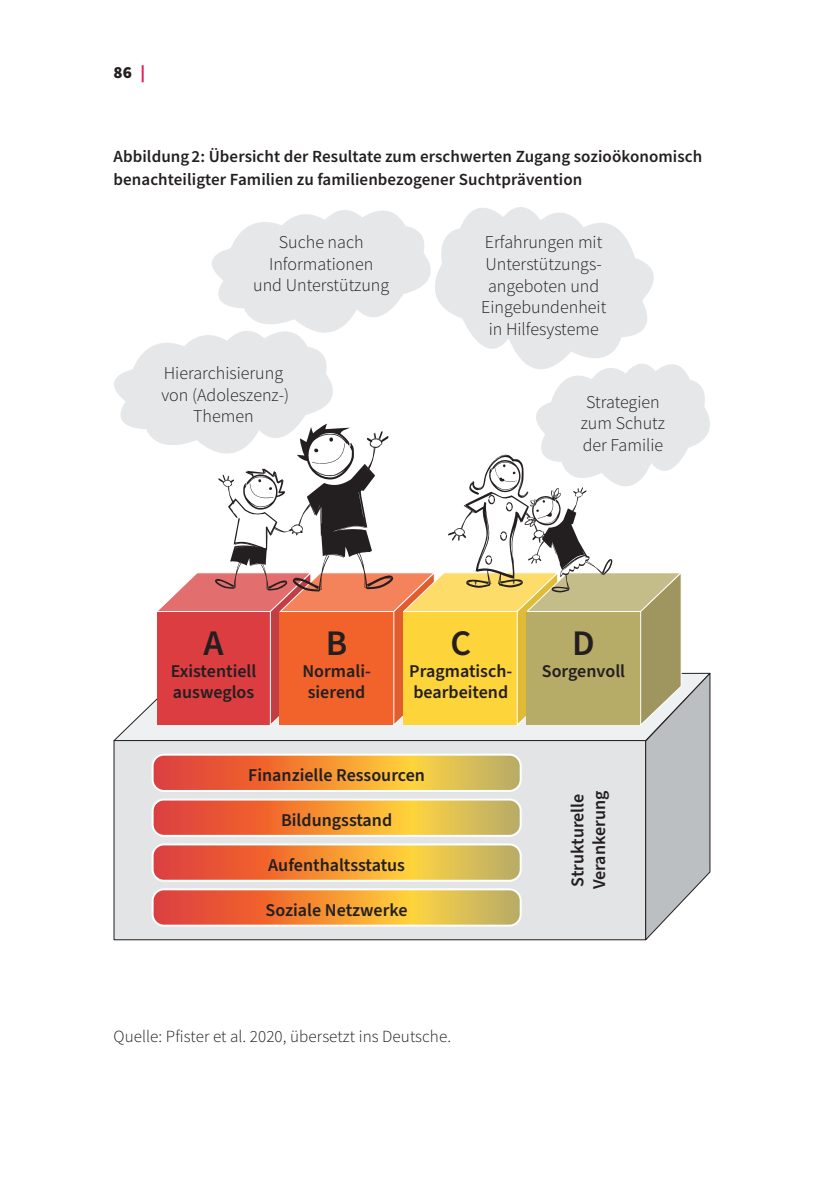
<style>
.page{position:relative;width:840px;height:1191px;background:#fff}
.page>*{position:absolute;margin:0;border:0;box-sizing:border-box;transform-origin:0 0}
.t1{font:600 36px "Source Sans Pro";color:#231f20}
.t2{font:300 18px/21.6px "Source Sans Pro";color:#231f20;text-align:center}
.t3{font:600 18px/21.6px "Source Sans Pro";color:#231f20}
.t4{font:600 17px/23px "Source Sans Pro";letter-spacing:.005em;color:#231f20}
.t5{font:300 17px "Source Sans Pro";letter-spacing:.005em;color:#231f20}
.t6{font:900 17px "Source Sans Pro";color:#231f20}
.s1{color:#ed1450}
</style>
<div class="page">
<svg style="left:113px;top:207px;width:597px;height:733px"></svg>
<p class="t6" style="left:113px;top:60px;width:33px">86 <span class="s1">|</span></p>
<p class="t4" style="left:113px;top:145px;width:590px">Abbildung 2: Übersicht der Resultate zum erschwerten Zugang sozioökonomisch benachteiligter Familien zu familienbezogener Suchtprävention</p>
<p class="t2" style="left:253px;top:231px;width:137px">Suche nach<br>Informationen und Unterstützung</p>
<p class="t2" style="left:481px;top:231px;width:127px">Erfahrungen mit<br>Unterstützungs&shy;angeboten und<br>Eingebundenheit in Hilfesysteme</p>
<p class="t2" style="left:161px;top:362px;width:129px">Hierarchisierung von (Adoleszenz-)<br>Themen</p>
<p class="t2" style="left:580px;top:391px;width:86px;text-align:left">Strategien zum Schutz der Familie</p>
<h1 class="t1" style="left:203px;top:619px;width:22px">A</h1>
<p class="t3" style="left:171px;top:660px;width:87px">Existentiell ausweglos</p>
<h1 class="t1" style="left:326px;top:619px;width:23px">B</h1>
<p class="t3" style="left:302px;top:660px;width:70px">Normali&shy;sierend</p>
<h1 class="t1" style="left:450px;top:619px;width:22px">C</h1>
<p class="t3" style="left:409px;top:660px;width:104px">Pragmatisch&shy;bearbeitend</p>
<p class="t3" style="left:248px;top:765px;width:178px">Finanzielle Ressourcen</p>
<p class="t3" style="left:281px;top:810px;width:112px">Bildungsstand</p>
<p class="t3" style="left:268px;top:855px;width:138px">Aufenthaltsstatus</p>
<p class="t3" style="left:265px;top:900px;width:143px">Soziale Netzwerke</p>
<h1 class="t1" style="left:572px;top:619px;width:24px">D</h1>
<p class="t3" style="left:541px;top:660px;width:85px">Sorgenvoll</p>
<p class="t3" style="left:567px;top:889px;width:100px;rotate:-90deg">Strukturelle<br>Verankerung</p>
<p class="t5" style="left:113px;top:1025px;width:339px">Quelle: Pfister et al. 2020, übersetzt ins Deutsche.</p>
</div>
